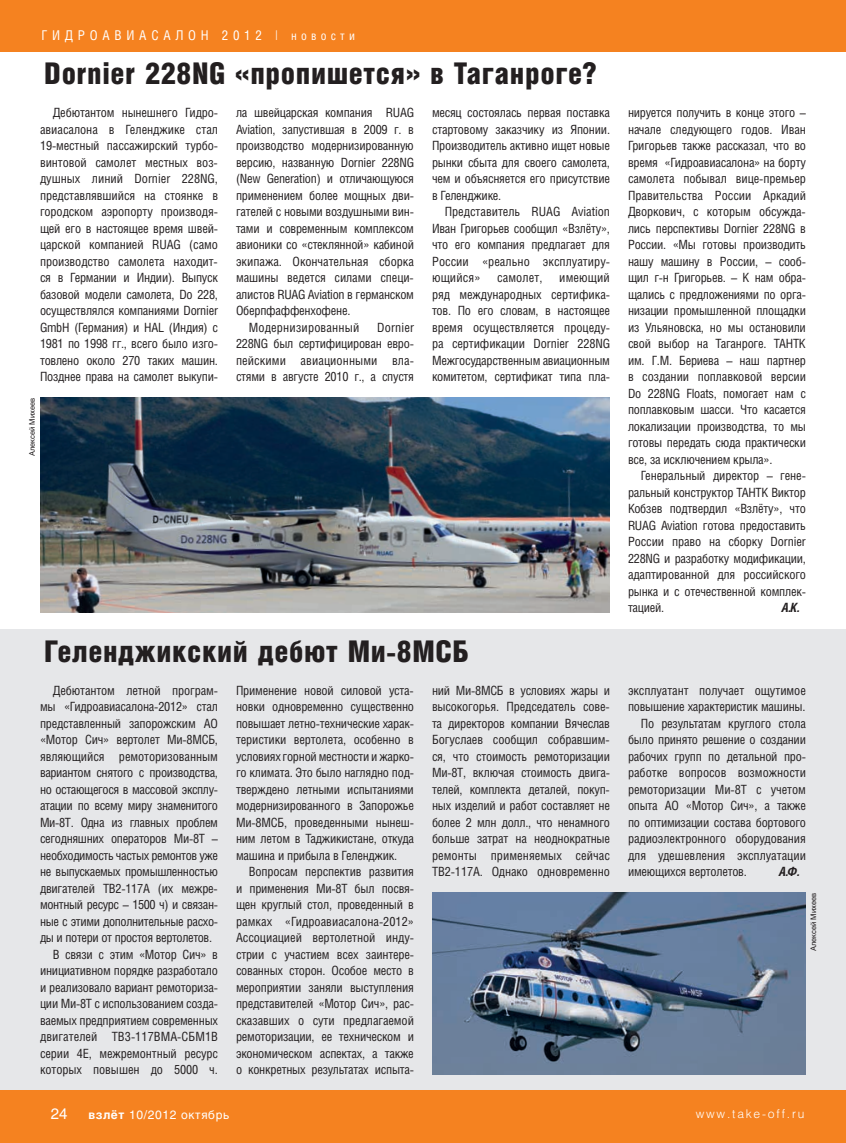
<style>
.page{position:relative;width:846px;height:1143px;background:#fff}
.page>*{position:absolute;margin:0;border:0;box-sizing:border-box;transform-origin:0 0}
.t1{font:900 30px "Helios Cond";letter-spacing:.02em;color:#231f20}
.t2{font:15px "Helios C";color:#fff}
.t3{font:13.5px "Helios Cond C";letter-spacing:.35em;color:#fff}
.t4{font:12.75px/16.5px "Helios Cond C";letter-spacing:-.02em;color:#231f20;text-align:justify}
.t5{font:12.75px "Helios Cond C";color:#231f20}
.t6{font:12.75px "Helios Cond C";letter-spacing:.005em;color:#231f20}
.t7{font:12.75px "Helios Cond C";letter-spacing:.01em;color:#231f20}
.t8{font:italic 700 12.75px "Helios Cond C";color:#231f20}
.t9{font:12px "Helios C";letter-spacing:.05em;color:#fff}
.t10{font:12px "Helios Light C";letter-spacing:.15em;color:#fff}
.t11{font:7.5px "Helios";color:#231f20}
.s1{font-family:"Helios Cond Light C"}
.s2{font-size:12px}
.s3{font-weight:700}
</style>
<div class="page">
<div style="left:0;top:0;width:845px;height:51px;background:#f58220"></div>
<div style="left:0;top:1090px;width:845px;height:53px;background:#f58220"></div>
<div style="left:0;top:630px;width:845px;height:460px;background:#e6e7e9"></div>
<img style="left:40px;top:398px;width:570px;height:214px">
<img style="left:432px;top:893px;width:373px;height:181px">
<p class="t3" style="left:42px;top:30px;width:315px">ГИДРОАВИАСАЛОН 2012 <span class="s1">|</span> <span class="s2">новости</span></p>
<h1 class="t1" style="left:44px;top:63px;width:554px">Dornier 228NG «пропишется» в Таганроге?</h1>
<p class="t4" style="left:40px;top:106px;width:179px;text-indent:13px">Дебютантом нынешнего Гидро&shy;авиасалона в Геленджике стал 19-местный пассажирский турбо&shy;винтовой самолет местных воз&shy;душных линий Dornier 228NG, представлявшийся на стоянке в городском аэропорту производя&shy;щей его в настоящее время швей&shy;царской компанией RUAG (само производство самолета находит&shy;ся в Германии и Индии). Выпуск базовой модели самолета, Do 228, осуществлялся компаниями Dornier GmbH (Германия) и HAL (Индия) с 1981 по 1998 гг., всего было изго&shy;товлено около 270 таких машин.<br>Позднее права на самолет выкупи-</p>
<p class="t4" style="left:236px;top:106px;width:179px">ла швейцарская компания RUAG</p>
<p class="t4" style="left:236px;top:122px;width:179px">Aviation, запустившая в 2009 г. в</p>
<p class="t4" style="left:236px;top:139px;width:179px">производство модернизированную</p>
<p class="t4" style="left:236px;top:155px;width:179px">версию, названную Dornier 228NG</p>
<p class="t4" style="left:236px;top:172px;width:179px">(New Generation) и отличающуюся</p>
<p class="t4" style="left:236px;top:188px;width:179px">применением более мощных дви-</p>
<p class="t4" style="left:236px;top:205px;width:179px">гателей с новыми воздушными вин-</p>
<p class="t4" style="left:236px;top:221px;width:179px">тами и современным комплексом</p>
<p class="t4" style="left:236px;top:238px;width:179px">авионики со «стеклянной» кабиной</p>
<p class="t4" style="left:236px;top:254px;width:179px">экипажа. Окончательная сборка</p>
<p class="t4" style="left:236px;top:271px;width:179px">машины ведется силами специ-</p>
<p class="t4" style="left:236px;top:287px;width:179px">алистов RUAG Aviation в германском</p>
<p class="t4" style="left:236px;top:304px;width:116px">Оберпфаффенхофене.</p>
<p class="t7" style="left:249px;top:323px;width:112px">Модернизированный</p>
<p class="t4" style="left:236px;top:320px;width:179px;text-indent:141px">Dornier 228NG был сертифицирован евро&shy;пейскими авиационными вла&shy;стями в августе 2010 г., а спустя</p>
<p class="t11" style="left:29px;top:456px;width:60px;rotate:-90deg">Алексей Михеев</p>
<p class="t4" style="left:432px;top:106px;width:179px">месяц состоялась первая поставка стартовому заказчику из Японии.<br>Производитель активно ищет новые рынки сбыта для своего самолета, чем и объясняется его присутствие в Геленджике.</p>
<p class="t4" style="left:432px;top:205px;width:179px;text-indent:13px">Представитель RUAG Aviation Иван Григорьев сообщил «Взлёту», что его компания предлагает для России «реально эксплуатиру&shy;ющийся»</p>
<p class="t4" style="left:432px;top:271px;width:179px;text-indent:127px">имеющий ряд международных сертифика&shy;тов. По его словам, в настоящее время осуществляется процеду&shy;ра сертификации Dornier 228NG Межгосударственным авиационным комитетом, сертификат типа пла-</p>
<p class="t7" style="left:497px;top:273px;width:47px">самолет,</p>
<h1 class="t1" style="left:44px;top:640px;width:426px">Геленджикский дебют Ми-8МСБ</h1>
<p class="t4" style="left:628px;top:106px;width:179px">нируется получить в конце этого – начале следующего годов. Иван Григорьев также рассказал, что во время «Гидроавиасалона» на борту самолета побывал вице-премьер Правительства России Аркадий Дворкович, с которым обсужда&shy;лись перспективы Dornier 228NG в России. «Мы готовы производить нашу машину в России, – сооб&shy;щил г-н Григорьев. – К нам обра&shy;щались с предложениями по орга&shy;низации промышленной площадки из Ульяновска, но мы остановили свой выбор на Таганроге. ТАНТК им. Г.М. Бериева – наш партнер в создании поплавковой версии Do 228NG Floats, помогает нам с поплавковым шасси. Что касается локализации производства, то мы готовы передать сюда практически все, за исключением крыла».</p>
<p class="t4" style="left:628px;top:469px;width:179px;text-indent:13px">Генеральный директор – гене&shy;ральный конструктор ТАНТК Виктор Кобзев подтвердил «Взлёту», что RUAG Aviation готова предоставить России право на сборку Dornier 228NG и разработку модификации, адаптированной для российского рынка и с отечественной комплек&shy;тацией.</p>
<p class="t8" style="left:781px;top:603px;width:19px">А.К.</p>
<p class="t4" style="left:53px;top:683px;width:167px">Дебютантом летной програм-</p>
<p class="t4" style="left:40px;top:700px;width:179px">мы «Гидроавиасалона-2012» стал</p>
<p class="t4" style="left:40px;top:716px;width:179px">представленный запорожским АО</p>
<p class="t4" style="left:40px;top:733px;width:179px">«Мотор Сич» вертолет Ми-8МСБ,</p>
<p class="t4" style="left:40px;top:749px;width:179px">являющийся ремоторизованным</p>
<p class="t4" style="left:40px;top:766px;width:179px">вариантом снятого с производства,</p>
<p class="t4" style="left:40px;top:782px;width:179px">но остающегося в массовой эксплу-</p>
<p class="t4" style="left:40px;top:799px;width:179px">атации по всему миру знаменитого</p>
<p class="t4" style="left:40px;top:815px;width:179px">Ми-8Т. Одна из главных проблем</p>
<p class="t4" style="left:40px;top:832px;width:179px">сегодняшних операторов Ми-8Т –</p>
<p class="t4" style="left:40px;top:848px;width:179px">необходимость частых ремонтов уже</p>
<p class="t4" style="left:40px;top:865px;width:179px">не выпускаемых промышленностью</p>
<p class="t4" style="left:40px;top:881px;width:179px">двигателей ТВ2-117А (их межре-</p>
<p class="t4" style="left:40px;top:898px;width:179px">монтный ресурс – 1500 ч) и связан-</p>
<p class="t4" style="left:40px;top:914px;width:179px">ные с этими дополнительные расхо-</p>
<p class="t4" style="left:40px;top:931px;width:173px">ды и потери от простоя вертолетов.</p>
<p class="t4" style="left:53px;top:947px;width:167px">В связи с этим «Мотор Сич» в</p>
<p class="t4" style="left:40px;top:964px;width:179px">инициативном порядке разработало</p>
<p class="t4" style="left:40px;top:980px;width:179px">и реализовало вариант ремоториза-</p>
<p class="t4" style="left:40px;top:997px;width:179px">ции Ми-8Т с использованием созда-</p>
<p class="t4" style="left:40px;top:1013px;width:179px">ваемых предприятием современных</p>
<p class="t6" style="left:40px;top:1032px;width:179px">двигателей ТВ3-117ВМА-СБМ1В</p>
<p class="t4" style="left:40px;top:1046px;width:179px">серии 4Е, межремонтный ресурс</p>
<p class="t4" style="left:40px;top:1063px;width:179px">которых повышен до 5000 ч.</p>
<p class="t4" style="left:236px;top:683px;width:179px">Применение новой силовой уста&shy;новки одновременно существенно повышает летно-технические харак&shy;теристики вертолета, особенно в условиях горной местности и жарко&shy;го климата. Это было наглядно под&shy;тверждено летными испытаниями модернизированного в Запорожье Ми-8МСБ, проведенными нынеш&shy;ним летом в Таджикистане, откуда машина и прибыла в Геленджик.</p>
<p class="t4" style="left:236px;top:865px;width:179px;text-indent:13px">Вопросам перспектив развития и применения Ми-8Т был посвя&shy;щен круглый стол, проведенный в рамках «Гидроавиасалона-2012» Ассоциацией вертолетной инду&shy;стрии с участием всех заинтере&shy;сованных сторон. Особое место в мероприятии заняли выступления представителей «Мотор Сич», рас&shy;сказавших о сути предлагаемой ремоторизации, ее техническом и экономическом аспектах, а также о конкретных результатах испыта-</p>
<p class="t4" style="left:432px;top:683px;width:179px">ний Ми-8МСБ в условиях жары и высокогорья. Председатель сове&shy;та директоров компании Вячеслав Богуслаев сообщил собравшим&shy;ся, что стоимость ремоторизации Ми-8Т, включая стоимость двига&shy;телей, комплекта деталей, покуп&shy;ных изделий и работ составляет не более 2 млн долл., что ненамного больше затрат на неоднократные ремонты применяемых сейчас ТВ2-117А. Однако одновременно</p>
<p class="t4" style="left:628px;top:683px;width:179px">эксплуатант получает ощутимое</p>
<p class="t4" style="left:628px;top:700px;width:179px">повышение характеристик машины.</p>
<p class="t4" style="left:640px;top:716px;width:166px">По результатам круглого стола</p>
<p class="t4" style="left:628px;top:733px;width:179px">было принято решение о создании</p>
<p class="t4" style="left:628px;top:749px;width:179px">рабочих групп по детальной про-</p>
<p class="t5" style="left:628px;top:768px;width:179px">работке вопросов возможности</p>
<p class="t4" style="left:628px;top:782px;width:179px">ремоторизации Ми-8Т с учетом</p>
<p class="t4" style="left:628px;top:799px;width:179px">опыта АО «Мотор Сич», а также</p>
<p class="t4" style="left:628px;top:815px;width:179px">по оптимизации состава бортового</p>
<p class="t4" style="left:628px;top:832px;width:179px">радиоэлектронного оборудования</p>
<p class="t5" style="left:628px;top:851px;width:179px">для удешевления эксплуатации</p>
<p class="t4" style="left:628px;top:865px;width:120px">имеющихся вертолетов.</p>
<p class="t8" style="left:779px;top:867px;width:21px">А.Ф.</p>
<p class="t11" style="left:810px;top:951px;width:60px;rotate:-90deg">Алексей Михеев</p>
<p class="t2" style="left:51px;top:1108px;width:18px">24</p>
<p class="t9" style="left:88px;top:1110px;width:142px"><span class="s3">взлёт</span> 10/2012 октябрь</p>
<p class="t10" style="left:695px;top:1110px;width:110px">www.take-off.ru</p>
</div>
